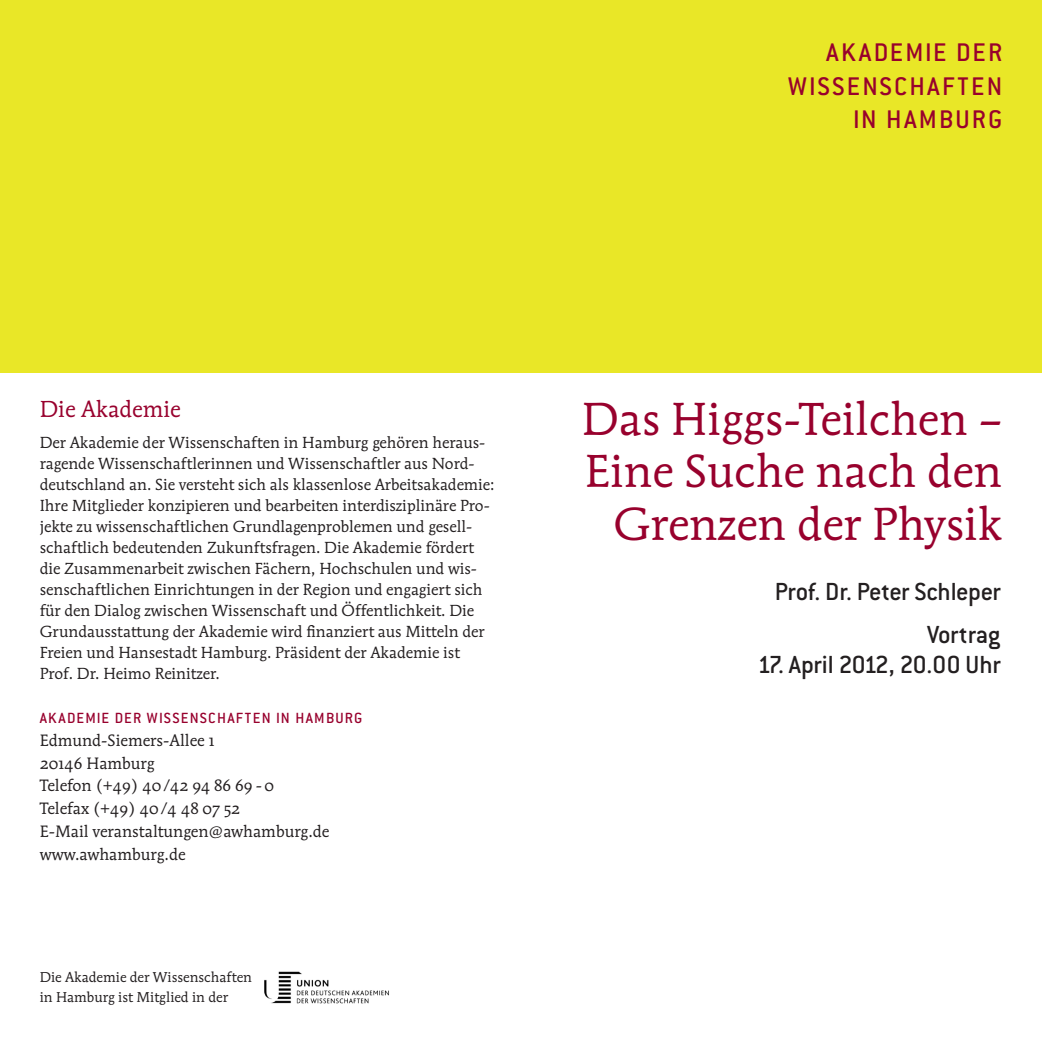
<style>
.page{position:relative;width:1042px;height:1042px;background:#fff}
.page>*{position:absolute;margin:0;border:0;box-sizing:border-box;transform-origin:0 0}
.t1{font:45.5px/52.5px "Mendoza Rom ITC";color:#98012d;text-align:right}
.t2{font:500 28px/33.6px "Conduit ITC";letter-spacing:.07em;color:#98012d;text-align:right}
.t3{font:500 27.12px/43.8px "Conduit ITC";letter-spacing:-.015em;color:#231f20;text-align:right}
.t4{font:22.75px "Mendoza Rom ITC";color:#98012d}
.t5{font:16.1px/22.8px "Mendoza Rom ITC";color:#231f20}
.t6{font:16.1px/22.8px "Mendoza Rom ITC Book SC";color:#231f20}
.t7{font:500 16.1px "Conduit ITC";letter-spacing:.07em;color:#98012d}
.t8{font:15.75px/21px "Mendoza Rom ITC";color:#231f20}
.t9{font:14px/20.1px "Mendoza Rom ITC";color:#231f20}
.s1{font-family:"Mendoza Rom ITC Book SC"}
.s2{font-family:"Mendoza Rom ITC"}
</style>
<div class="page">
<div style="left:0;top:0;width:1042px;height:372px;background:#e9e727"></div>
<img style="left:264px;top:971px;width:125px;height:33px">
<h2 class="t2" style="left:788px;top:35px;width:216px">AKADEMIE DER<br>WISSENSCHAFTEN<br>IN HAMBURG</h2>
<h3 class="t4" style="left:40px;top:395px;width:143px">Die Akademie</h3>
<p class="t8" style="left:40px;top:432px;width:456px">Der Akademie der Wissenschaften in Hamburg gehören heraus&shy;ragende Wissenschaftlerinnen und Wissenschaftler aus Nord&shy;deutschland an. Sie versteht sich als klassenlose Arbeitsakademie:<br>Ihre Mitglieder konzipieren und bearbeiten interdisziplinäre Pro&shy;jekte zu wissenschaftlichen Grundlagenproblemen und gesell&shy;schaftlich bedeutenden Zukunftsfragen. Die Akademie fördert die Zusammenarbeit zwischen Fächern, Hochschulen und wis&shy;senschaftlichen Einrichtungen in der Region und engagiert sich für den Dialog zwischen Wissenschaft und Öffentlichkeit. Die Grundausstattung der Akademie wird finanziert aus Mitteln der Freien und Hansestadt Hamburg. Präsident der Akademie ist Prof. Dr. Heimo Reinitzer.</p>
<p class="t7" style="left:40px;top:709px;width:324px">AKADEMIE DER WISSENSCHAFTEN IN HAMBURG</p>
<p class="t5" style="left:40px;top:728px;width:177px">Edmund-Siemers-Allee <span class="s1">1<br>20146</span> Hamburg</p>
<p class="t6" style="left:40px;top:774px;width:236px"><span class="s2">Telefon</span> (+49) 40/42 94 86 69 - 0<br><span class="s2">Telefax</span> (+49) 40/4 48 07 52</p>
<p class="t5" style="left:40px;top:819px;width:291px">E-Mail veranstaltungen@awhamburg.de www.awhamburg.de</p>
<p class="t9" style="left:40px;top:967px;width:214px">Die Akademie der Wissenschaften in Hamburg ist Mitglied in der</p>
<h1 class="t1" style="left:582px;top:392px;width:422px">Das Higgs-Teilchen –<br>Eine Suche nach den<br>Grenzen der Physik</h1>
<h3 class="t3" style="left:775px;top:569px;width:227px">PROF. DR. PETER SCHLEPER<br>VORTRAG</h3>
<h3 class="t3" style="left:757px;top:642px;width:245px">17. APRIL 2012, 20.00 UHR</h3>
</div>
